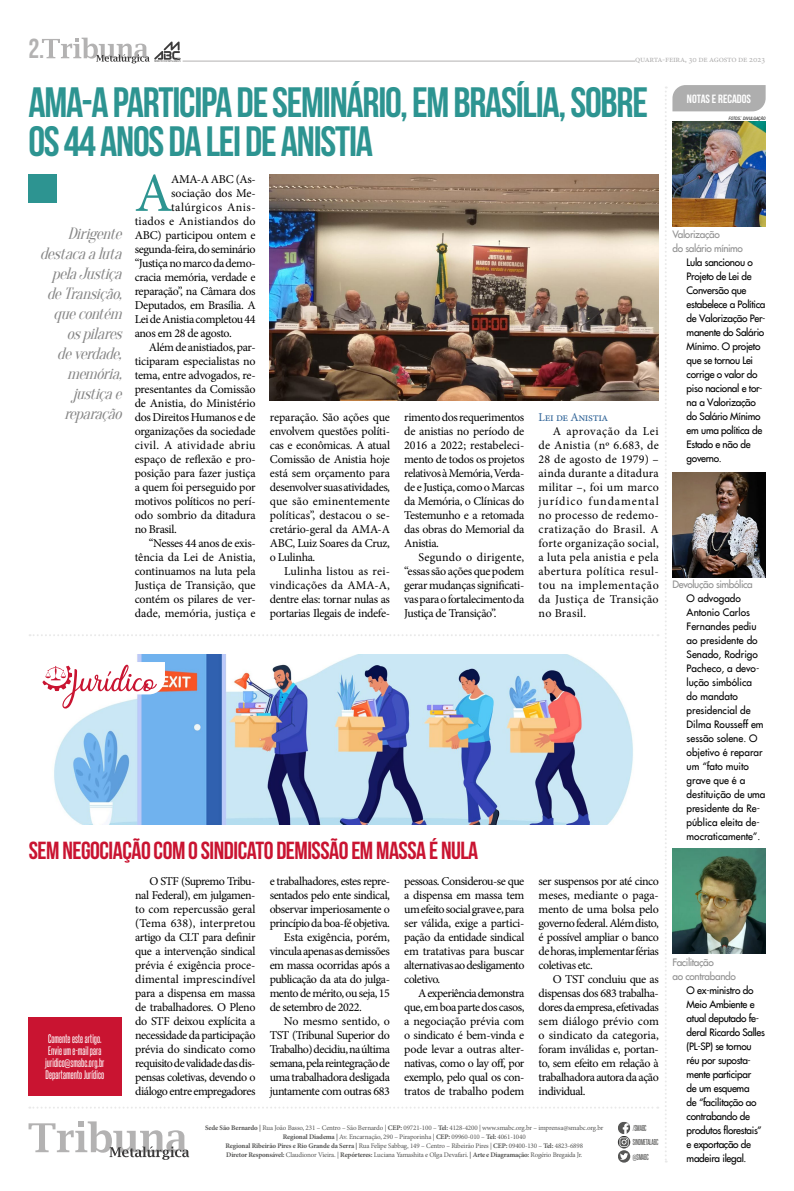
<style>
.page{position:relative;width:794px;height:1191px;background:#fff}
.page>*{position:absolute;margin:0;border:0;box-sizing:border-box;transform-origin:0 0}
.TEXTO{font:55.1px "Minion Pro";color:#2d9491}
.t1{font:42.4px/39px "Bebas Neue";letter-spacing:-.03em;color:#2d9491}
.TEXTO-2{font:27.5px "Bebas Neue";color:#b3b2b2}
.t2{font:24.7px "Bebas Neue";letter-spacing:-.02em;color:#c91431}
.TEXTO-3{font:italic 16px/20px "Oranienbaum";color:#878787;text-align:right}
.TEXTO-4{font:12px/14px "Minion Pro";letter-spacing:-.03em;color:#000;text-align:justify}
.t3{font:12px "Bebas Neue";color:#fff}
.TEXTO-5{font:12px "Minion Pro";letter-spacing:-.03em;color:#369}
.TEXTO-6{font:10.5px "Steelfish Rg";letter-spacing:.005em;color:#fff}
.TEXTO-7{font:10px/14px "Futura";letter-spacing:-.03em;color:#000}
.TEXTO-8{font:10px/14px "Futura";color:#000}
.TEXTO-9{font:10px "Futura";letter-spacing:-.035em;color:#909090}
.t4{font:9px "Minion Pro";letter-spacing:-.03em;color:#b3b2b2}
.t5{font:7.3px "Steelfish Rg";letter-spacing:-.02em;color:#575756}
.t6{font:7px "Minion Pro";letter-spacing:-.02em;color:#575756}
.Texto_final_tribu{font:italic condensed 4.4px "Swiss 721 BT";color:#000}
.s1{font-weight:700}
.s2{font-size:6.2px}
</style>
<div class="page">
<svg style="left:42px;top:38px;width:138px;height:25px"></svg>
<hr style="left:183px;top:61px;width:452px;height:1px;background:#b3b2b2">
<img style="left:665px;top:85px;width:100px;height:1077px">
<svg style="left:29px;top:1121px;width:160px;height:38px"></svg>
<svg style="left:618px;top:1136px;width:12px;height:12px"></svg>
<svg style="left:618px;top:1121px;width:12px;height:25px"></svg>
<svg style="left:618px;top:1150px;width:12px;height:12px"></svg>
<svg style="left:620px;top:1153px;width:8px;height:6px"></svg>
<svg style="left:29px;top:1107px;width:629px;height:1px"></svg>
<div style="left:29px;top:174px;width:28px;height:28px;background:#2d9491"></div>
<svg style="left:30px;top:634px;width:628px;height:2px"></svg>
<div style="left:28px;top:1017px;width:93px;height:78px;background:#c91431"></div>
<img style="left:54px;top:654px;width:579px;height:170px">
<svg style="left:42px;top:662px;width:123px;height:46px"></svg>
<img style="left:269px;top:174px;width:389px;height:226px">
<p class="TEXTO-2" style="left:28px;top:34px;width:18px">2.</p>
<p class="t4" style="left:635px;top:53px;width:132px">quarta-feira, 30 de agosto de 2023</p>
<p class="t1" style="left:28px;top:82px;width:621px">AMA-A PARTICIPA DE SEMINÁRIO, EM BRASÍLIA, SOBRE<br>OS 44 ANOS DA LEI DE ANISTIA</p>
<p class="TEXTO-3" style="left:40px;top:224px;width:88px">Dirigente destacaaluta pelaJustiça deTransição, quecontém ospilares deverdade, memória, justiçae reparação</p>
<p class="TEXTO" style="left:135px;top:156px;width:40px">A</p>
<p class="TEXTO-4" style="left:171px;top:172px;width:86px">AMA-A ABC (As-</p>
<p class="TEXTO-4" style="left:171px;top:186px;width:86px">sociação dos Me-</p>
<p class="TEXTO-4" style="left:171px;top:200px;width:86px">talúrgicos Anis-</p>
<p class="TEXTO-4" style="left:135px;top:214px;width:122px">tiados e Anistiandos do</p>
<p class="TEXTO-4" style="left:135px;top:228px;width:122px">ABC) participou ontem e</p>
<p class="TEXTO-4" style="left:135px;top:242px;width:122px">segunda-feira, do seminário</p>
<p class="TEXTO-4" style="left:135px;top:256px;width:122px">“Justiça no marco da demo-</p>
<p class="TEXTO-4" style="left:135px;top:270px;width:122px">cracia memória, verdade e</p>
<p class="TEXTO-4" style="left:135px;top:284px;width:122px">reparação”, na Câmara dos</p>
<p class="TEXTO-4" style="left:135px;top:298px;width:122px">Deputados, em Brasília. A</p>
<p class="TEXTO-4" style="left:135px;top:312px;width:122px">Lei de Anistia completou 44</p>
<p class="TEXTO-4" style="left:135px;top:326px;width:99px">anos em 28 de agosto.</p>
<p class="TEXTO-4" style="left:135px;top:340px;width:122px;text-indent:14px">Além de anistiados, par&shy;ticiparam especialistas no tema, entre advogados, re&shy;presentantes da Comissão de Anistia, do Ministério dos Direitos Humanos e de organizações da sociedade civil. A atividade abriu espaço de reflexão e pro&shy;posição para fazer justiça a quem foi perseguido por motivos políticos no perí&shy;odo sombrio da ditadura no Brasil.</p>
<p class="TEXTO-4" style="left:135px;top:536px;width:122px;text-indent:14px">“Nesses 44 anos de exis&shy;tência da Lei de Anistia, continuamos na luta pela Justiça de Transição, que contém os pilares de ver&shy;dade, memória, justiça e</p>
<p class="TEXTO-4" style="left:270px;top:410px;width:122px">reparação. São ações que envolvem questões políti&shy;cas e econômicas. A atual Comissão de Anistia hoje está sem orçamento para desenvolver suas atividades, que são eminentemente políticas”, destacou o se&shy;cretário-geral da AMA-A ABC, Luiz Soares da Cruz, o Lulinha.</p>
<p class="TEXTO-4" style="left:270px;top:564px;width:122px;text-indent:14px">Lulinha listou as rei&shy;vindicações da AMA-A, dentre elas: tornar nulas as portarias Ilegais de indefe-</p>
<p class="TEXTO-4" style="left:404px;top:410px;width:122px">rimento dos requerimentos de anistias no período de 2016 a 2022; restabeleci&shy;mento de todos os projetos relativos à Memória, Verda&shy;de e Justiça, como o Marcas da Memória, o Clínicas do Testemunho e a retomada das obras do Memorial da Anistia.</p>
<p class="TEXTO-4" style="left:404px;top:550px;width:122px;text-indent:14px">Segundo o dirigente, “essas são ações que podem gerar mudanças significati&shy;vas para o fortalecimento da Justiça de Transição”.</p>
<p class="TEXTO-5" style="left:538px;top:409px;width:71px">Lei de Anistia</p>
<p class="TEXTO-4" style="left:538px;top:424px;width:122px;text-indent:14px">A aprovação da Lei de Anistia (nº 6.683, de 28 de agosto de 1979) – ainda durante a ditadura militar –, foi um marco jurídico fundamental no processo de redemo&shy;cratização do Brasil. A forte organização social, a luta pela anistia e pela abertura política resul&shy;tou na implementação da Justiça de Transição no Brasil.</p>
<p class="t2" style="left:29px;top:836px;width:451px">SEM NEGOCIAÇÃO COM O SINDICATO DEMISSÃO EM MASSA É NULA</p>
<p class="TEXTO-6" style="left:48px;top:1030px;width:55px">Comente este artigo.</p>
<p class="TEXTO-6" style="left:48px;top:1043px;width:55px">Envie um e-mail para</p>
<p class="TEXTO-6" style="left:45px;top:1055px;width:61px">juridico@smabc.org.br</p>
<p class="TEXTO-6" style="left:46px;top:1067px;width:60px">Departamento Jurídico</p>
<p class="TEXTO-4" style="left:135px;top:874px;width:122px;text-indent:14px">O STF (Supremo Tribu&shy;nal Federal), em julgamen&shy;to com repercussão geral (Tema 638), interpretou artigo da CLT para definir que a intervenção sindical prévia é exigência proce&shy;dimental imprescindível para a dispensa em massa de trabalhadores. O Pleno do STF deixou explícita a necessidade da participação prévia do sindicato como requisito de validade das dis&shy;pensas coletivas, devendo o diálogo entre empregadores</p>
<p class="TEXTO-4" style="left:270px;top:874px;width:122px">e trabalhadores, estes repre&shy;sentados pelo ente sindical, observar imperiosamente o princípio da boa-fé objetiva.</p>
<p class="TEXTO-4" style="left:270px;top:930px;width:122px;text-indent:14px">Esta exigência, porém, vincula apenas as demissões em massa ocorridas após a publicação da ata do julga&shy;mento de mérito, ou seja, 15 de setembro de 2022.</p>
<p class="TEXTO-4" style="left:270px;top:1014px;width:122px;text-indent:14px">No mesmo sentido, o TST (Tribunal Superior do Trabalho) decidiu, na última semana, pela reintegração de uma trabalhadora desligada juntamente com outras 683</p>
<p class="TEXTO-4" style="left:404px;top:874px;width:122px">pessoas. Considerou-se que a dispensa em massa tem um efeito social grave e, para ser válida, exige a partici&shy;pação da entidade sindical em tratativas para buscar alternativas ao desligamento coletivo.</p>
<p class="TEXTO-4" style="left:404px;top:986px;width:122px;text-indent:14px">A experiência demonstra que, em boa parte dos casos, a negociação prévia com o sindicato é bem-vinda e pode levar a outras alter&shy;nativas, como o lay off, por exemplo, pelo qual os con&shy;tratos de trabalho podem</p>
<p class="TEXTO-4" style="left:538px;top:874px;width:122px">ser suspensos por até cinco meses, mediante o paga&shy;mento de uma bolsa pelo governo federal. Além disto, é possível ampliar o banco de horas, implementar férias coletivas etc.</p>
<p class="TEXTO-4" style="left:538px;top:972px;width:122px;text-indent:14px">O TST concluiu que as dispensas dos 683 trabalha&shy;dores da empresa, efetivadas sem diálogo prévio com o sindicato da categoria, foram inválidas e, portan&shy;to, sem efeito em relação à trabalhadora autora da ação individual.</p>
<p class="t6" style="left:205px;top:1123px;width:400px"><span class="s1">Sede São Bernardo |</span> Rua João Basso, 231 – Centro – São Bernardo | <span class="s1">CEP:</span> 09721-100 – <span class="s1">Tel:</span> 4128-4200 | www.smabc.org.br – imprensa@smabc.org.br</p>
<p class="t6" style="left:283px;top:1132px;width:245px"><span class="s1">Regional Diadema |</span> Av. Encarnação, 290 – Piraporinha | <span class="s1">CEP:</span> 09960-010 – <span class="s1">Tel:</span> 4061-1040</p>
<p class="t6" style="left:225px;top:1141px;width:359px"><span class="s1">Regional Ribeirão Pires e Rio Grande da Serra |</span> Rua Felipe Sabbag, 149 – Centro – Ribeirão Pires | <span class="s1">CEP:</span> 09400-130 – <span class="s1">Tel:</span> 4823-6898</p>
<p class="t6" style="left:226px;top:1150px;width:358px"><span class="s1">Diretor Responsável:</span> Claudionor Vieira. | <span class="s1">Repórteres:</span> Luciana Yamashita e Olga Devafari. <span class="s1">| Arte e Diagramação:</span> Rogério Bregaida Jr.</p>
<p class="t5" style="left:633px;top:1122px;width:15px">/SMABC</p>
<p class="t5" style="left:633px;top:1137px;width:27px">SINDMETALABC</p>
<p class="t5" style="left:633px;top:1151px;width:17px">@SMABC</p>
<p class="t3" style="left:687px;top:92px;width:66px">NOTAS E RECADOS</p>
<p class="Texto_final_tribu" style="left:729px;top:116px;width:38px">FOTOS<span class="s2">:</span> DIVULGAÇÃO</p>
<p class="TEXTO-9" style="left:672px;top:228px;width:49px">Valorização</p>
<p class="TEXTO-9" style="left:672px;top:242px;width:72px">do salário mínimo</p>
<p class="TEXTO-7" style="left:686px;top:255px;width:80px">Lula sancionou o<br>Projeto de Lei de<br>Conversão que estabelece a Política de Valorização Per&shy;manente do Salário<br>Mínimo. O projeto que se tornou Lei corrige o valor do piso nacional e tor&shy;na a Valorização do Salário Mínimo em uma política de<br>Estado e não de governo.</p>
<p class="TEXTO-9" style="left:672px;top:578px;width:82px">Devolução simbólica</p>
<p class="TEXTO-8" style="left:686px;top:591px;width:80px">O advogado<br>Antonio Carlos<br>Fernandes pediu ao presidente do<br>Senado, Rodrigo<br>Pacheco, a devo&shy;lução simbólica do mandato presidencial de<br>Dilma Rousseff em sessão solene. O objetivo é reparar um “fato muito grave que é a destituição de uma presidente da Re&shy;pública eleita de&shy;mocraticamente”.</p>
<p class="TEXTO-9" style="left:672px;top:956px;width:43px">Facilitação</p>
<p class="TEXTO-9" style="left:672px;top:970px;width:65px">ao contrabando</p>
<p class="TEXTO-7" style="left:686px;top:983px;width:80px">O ex-ministro do<br>Meio Ambiente e atual deputado fe&shy;deral Ricardo Salles (PL-SP) se tornou réu por suposta&shy;mente participar<br>de um esquema<br>de “facilitação ao contrabando de produtos florestais” e exportação de madeira ilegal.</p>
</div>
